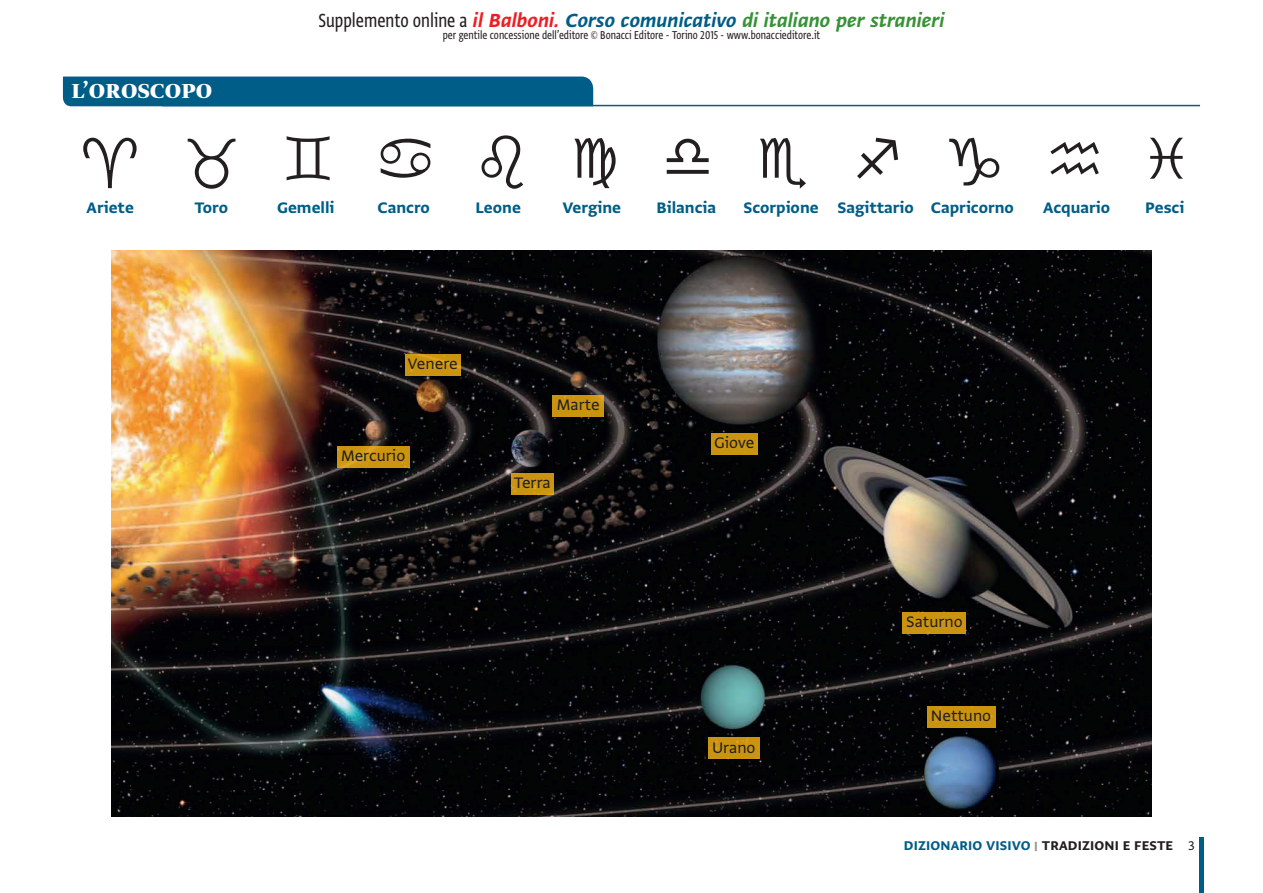
<style>
.page{position:relative;width:1263px;height:893px;background:#fff}
.page>*{position:absolute;margin:0;border:0;box-sizing:border-box;transform-origin:0 0}
.t1{font:700 24px "Greta Display Pro";letter-spacing:.01em;color:#fff}
.t2{font:22.5px "Greta Sans Std Bld Ita";color:#369237}
.t3{font:18px "Greta Sans Std Bld";color:#005d87}
.t4{font:18px "Greta Sans Std";color:#231f20}
.t5{font:15px "Greta Sans Std Bld";letter-spacing:.01em;color:#005d87}
.t6{font:13.5px "Greta Sans Cnd Std";color:#231f20}
.s1{font-family:"Greta Sans Cnd Std";color:#231f20}
.s2{color:#ee1d23}
.s3{color:#005d87}
.s4{font-family:"Greta Sans Std";font-weight:900;color:#939598}
.s5{color:#231f20}
.s6{font-family:"Greta Sans Std";color:#231f20}
</style>
<div class="page">
<hr style="left:1199px;top:838px;width:4px;height:55px;background:#005d87">
<hr style="left:162px;top:105px;width:1038px;height:1px;background:#005d87">
<div style="left:63px;top:77px;width:530px;height:29px;background:#005d87"></div>
<img style="left:111px;top:251px;width:1041px;height:566px">
<div style="left:711px;top:433px;width:47px;height:21px;background:#ca9411"></div>
<svg style="left:405px;top:354px;width:55px;height:21px"></svg>
<div style="left:553px;top:395px;width:51px;height:22px;background:#ca9411"></div>
<svg style="left:337px;top:446px;width:72px;height:22px;background:#cd9613"></svg>
<div style="left:511px;top:473px;width:43px;height:21px;background:#ca9411"></div>
<div style="left:708px;top:738px;width:51px;height:21px;background:#ca9411"></div>
<div style="left:902px;top:612px;width:64px;height:22px;background:#ca9411"></div>
<div style="left:927px;top:706px;width:68px;height:21px;background:#ca9411"></div>
<h1 class="t1" style="left:72px;top:77px;width:142px">L’OROSCOPO</h1>
<p class="t2" style="left:318px;top:7px;width:628px"><span class="s1">Supplemento online a</span> <span class="s2">il Balboni.</span> <span class="s3">Corso comunicativo</span> di italiano per stranieri</p>
<p class="t6" style="left:443px;top:27px;width:379px">per gentile concessione dell’editore © Bonacci Editore - Torino 2015 - www.bonaccieditore.it</p>
<p class="t3" style="left:87px;top:197px;width:49px">Ariete</p>
<p class="t3" style="left:194px;top:197px;width:35px">Toro</p>
<p class="t3" style="left:277px;top:197px;width:59px">Gemelli</p>
<p class="t3" style="left:377px;top:197px;width:54px">Cancro</p>
<p class="t3" style="left:476px;top:197px;width:47px">Leone</p>
<p class="t3" style="left:562px;top:197px;width:60px">Vergine</p>
<p class="t3" style="left:657px;top:197px;width:61px">Bilancia</p>
<p class="t3" style="left:743px;top:197px;width:272px">Scorpione Sagittario Capricorno</p>
<p class="t3" style="left:1043px;top:197px;width:69px">Acquario</p>
<p class="t3" style="left:1145px;top:197px;width:41px">Pesci</p>
<p class="t4" style="left:408px;top:353px;width:52px">Venere</p>
<p class="t4" style="left:341px;top:445px;width:66px">Mercurio</p>
<p class="t4" style="left:557px;top:394px;width:44px">Marte</p>
<p class="t4" style="left:514px;top:472px;width:38px">Terra</p>
<p class="t4" style="left:714px;top:432px;width:42px">Giove</p>
<p class="t4" style="left:712px;top:737px;width:45px">Urano</p>
<p class="t4" style="left:906px;top:611px;width:58px">Saturno</p>
<p class="t4" style="left:931px;top:705px;width:62px">Nettuno</p>
<p class="t5" style="left:904px;top:837px;width:293px">dizionario visivo <span class="s4">|</span> <span class="s5">tradizioni e feste</span> <span class="s6">3</span></p>
</div>
